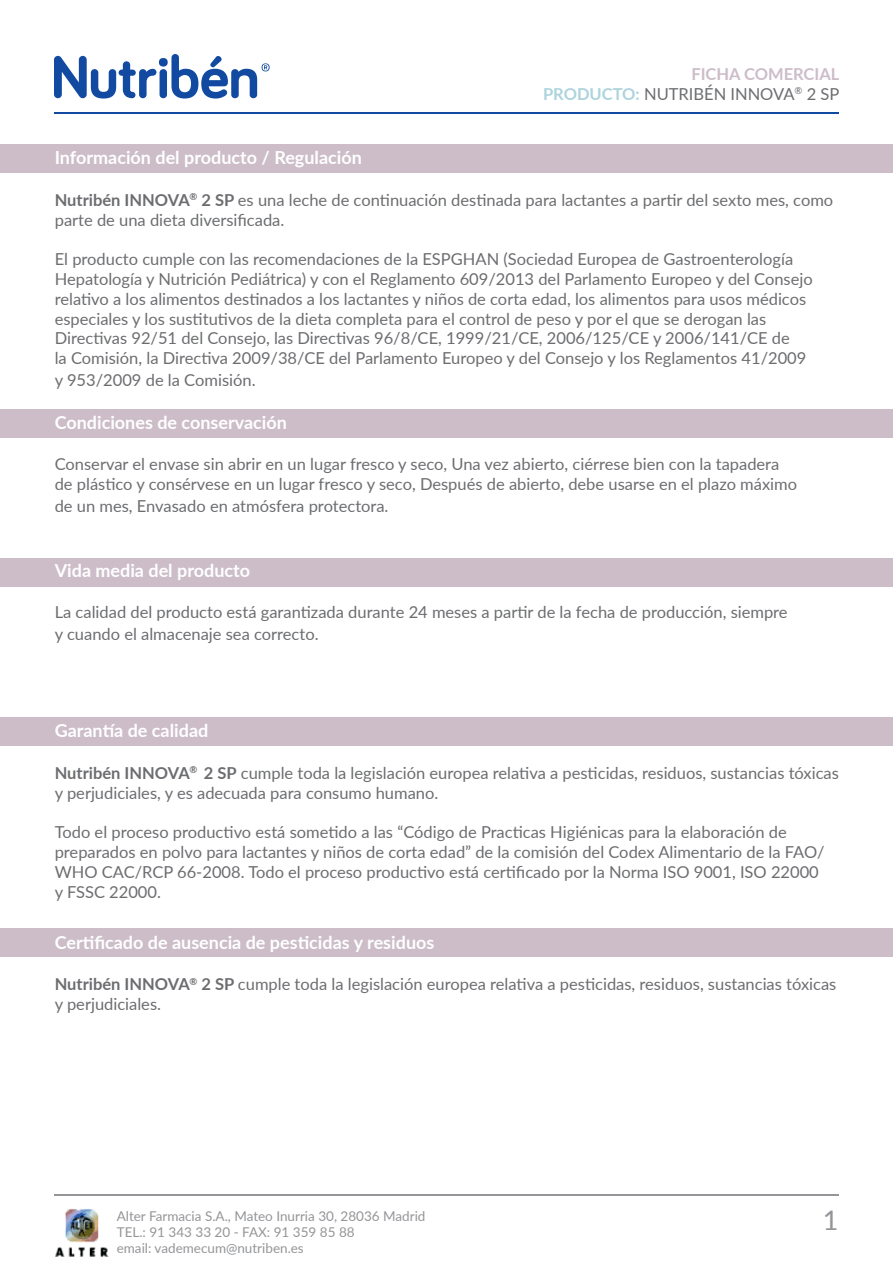
<style>
.page{position:relative;width:893px;height:1263px;background:#fff}
.page>*{position:absolute;margin:0;border:0;box-sizing:border-box;transform-origin:0 0}
.t1{font:27px "Lato";color:#939598}
.t2{font:700 18px "Lato";color:#fff}
.t3{font:16.5px/19.8px "Lato";color:#6c6d70}
.t4{font:13.5px/16.2px "Lato";color:#939598}
.s1{font-weight:700;color:#ccbdc9}
.s2{font-weight:700;color:#add4de}
.s3{font-weight:700}
</style>
<div class="page">
<svg style="left:54px;top:56px;width:102px;height:43px"></svg>
<div style="left:160px;top:69px;width:7px;height:29px;background:#114aa0;border-radius:4px"></div>
<div style="left:159px;top:58px;width:9px;height:9px;background:#114aa0;border-radius:50%"></div>
<svg style="left:171px;top:54px;width:99px;height:45px"></svg>
<hr style="left:55px;top:113px;width:784px;height:1px;background:#114aa0">
<hr style="left:55px;top:1194px;width:784px;height:1px;background:#939598">
<img style="left:55px;top:1209px;width:53px;height:47px">
<div style="left:0;top:144px;width:893px;height:28px;background:#ccbdc9"></div>
<div style="left:0;top:410px;width:893px;height:28px;background:#ccbdc9"></div>
<div style="left:0;top:558px;width:893px;height:28px;background:#ccbdc9"></div>
<div style="left:0;top:717px;width:893px;height:28px;background:#ccbdc9"></div>
<div style="left:0;top:929px;width:893px;height:28px;background:#ccbdc9"></div>
<p class="t3" style="left:543px;top:63px;width:298px;text-align:right"><span class="s1">FICHA COMERCIAL<br></span><span class="s2">PRODUCTO:</span> NUTRIBÉN INNOVA<sup>®</sup> 2 SP</p>
<p class="t2" style="left:55px;top:145px;width:309px">Información del producto / Regulación</p>
<p class="t3" style="left:55px;top:189px;width:780px"><span class="s3">Nutribén INNOVA</span><sup>®</sup> <span class="s3">2 SP</span> es una leche de continuación destinada para lactantes a partir del sexto mes, como parte de una dieta diversificada.</p>
<p class="t3" style="left:55px;top:249px;width:759px">El producto cumple con las recomendaciones de la ESPGHAN (Sociedad Europea de Gastroenterología Hepatología y Nutrición Pediátrica) y con el Reglamento 609/2013 del Parlamento Europeo y del Consejo relativo a los alimentos destinados a los lactantes y niños de corta edad, los alimentos para usos médicos especiales y los sustitutivos de la dieta completa para el control de peso y por el que se derogan las Directivas 92/51 del Consejo, las Directivas 96/8/CE, 1999/21/CE, 2006/125/CE y 2006/141/CE de<br>la Comisión, la Directiva 2009/38/CE del Parlamento Europeo y del Consejo y los Reglamentos 41/2009</p>
<p class="t3" style="left:55px;top:369px;width:202px">y 953/2009 de la Comisión.</p>
<p class="t2" style="left:55px;top:409px;width:234px">Condiciones de conservación</p>
<p class="t3" style="left:55px;top:454px;width:744px">Conservar el envase sin abrir en un lugar fresco y seco, Una vez abierto, ciérrese bien con la tapadera de plástico y consérvese en un lugar fresco y seco, Después de abierto, debe usarse en el plazo máximo</p>
<p class="t3" style="left:55px;top:495px;width:335px">de un mes, Envasado en atmósfera protectora.</p>
<p class="t2" style="left:55px;top:557px;width:197px">Vida media del producto</p>
<p class="t3" style="left:55px;top:600px;width:734px;line-height:21.6px">La calidad del producto está garantizada durante 24 meses a partir de la fecha de producción, siempre y cuando el almacenaje sea correcto.</p>
<p class="t2" style="left:55px;top:718px;width:155px">Garantía de calidad</p>
<p class="t3" style="left:55px;top:762px;width:786px"><span class="s3">Nutribén INNOVA</span><sup>®</sup> <span class="s3">2 SP</span> cumple toda la legislación europea relativa a pesticidas, residuos, sustancias tóxicas y perjudiciales, y es adecuada para consumo humano.</p>
<p class="t3" style="left:55px;top:822px;width:771px">Todo el proceso productivo está sometido a las “Código de Practicas Higiénicas para la elaboración de preparados en polvo para lactantes y niños de corta edad” de la comisión del Codex Alimentario de la FAO/ WHO CAC/RCP 66-2008. Todo el proceso productivo está certificado por la Norma ISO 9001, ISO 22000 y FSSC 22000.</p>
<p class="t2" style="left:55px;top:929px;width:381px">Certificado de ausencia de pesticidas y residuos</p>
<p class="t3" style="left:55px;top:974px;width:783px"><span class="s3">Nutribén INNOVA</span><sup>®</sup> <span class="s3">2 SP</span> cumple toda la legislación europea relativa a pesticidas, residuos, sustancias tóxicas y perjudiciales.</p>
<p class="t4" style="left:117px;top:1207px;width:310px">Alter Farmacia S.A., Mateo Inurria 30, 28036 Madrid<br>TEL.: 91 343 33 20 - FAX: 91 359 85 88<br>email: vademecum@nutriben.es</p>
<h1 class="t1" style="left:823px;top:1201px;width:17px">1</h1>
</div>
